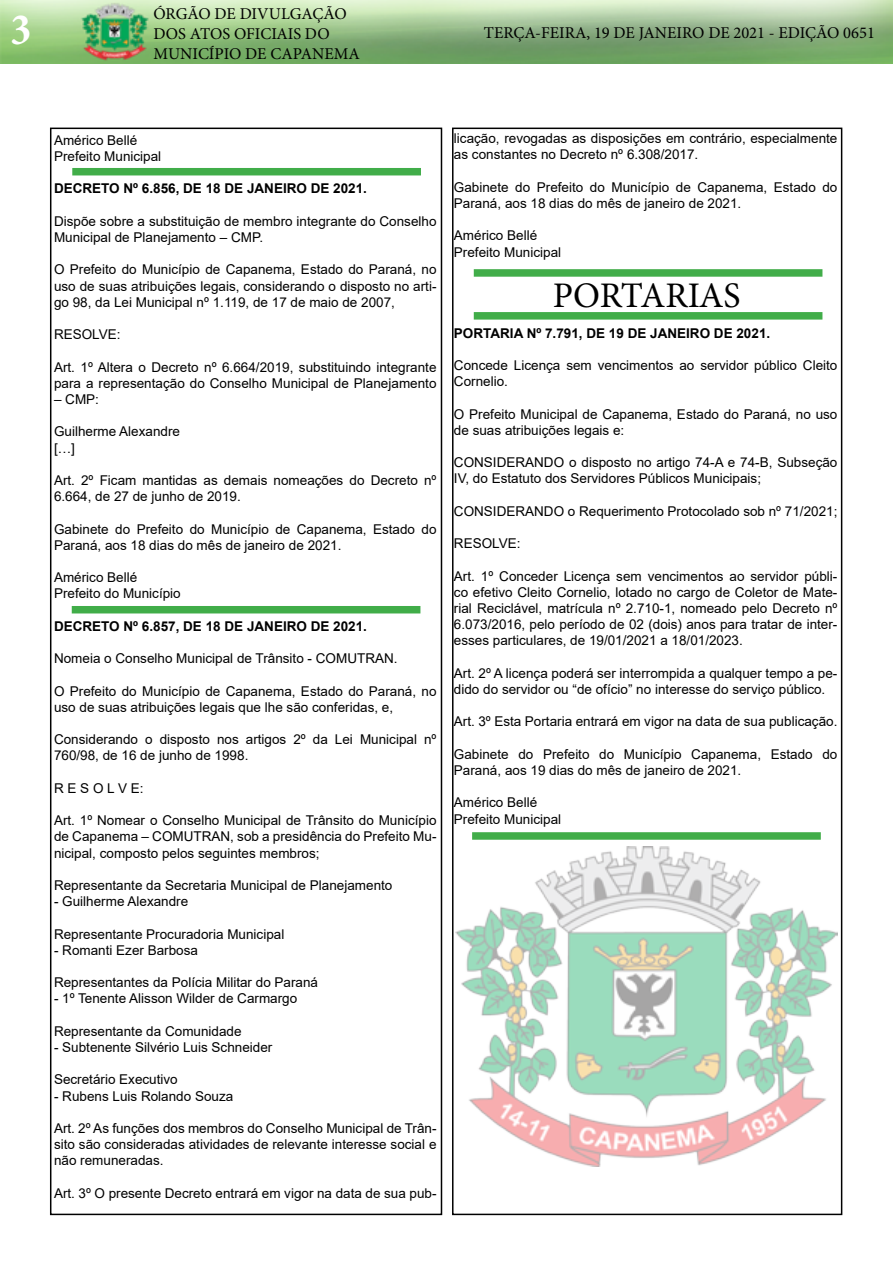
<style>
.page{position:relative;width:893px;height:1263px;background:#fff}
.page>*{position:absolute;margin:0;border:0;box-sizing:border-box;transform-origin:0 0}
.t1{font:700 condensed 45px "Minion Pro";color:#fff}
.t2{font:36px "Minion Pro";letter-spacing:-.005em;color:#000}
.t3{font:16.5px/19.8px "Minion Pro";color:#000}
.t4{font:13.5px/16.2px "Arial";color:#000}
.t5{font:700 13.5px "Arial";color:#000}
</style>
<div class="page">
<div style="left:50px;top:128px;width:392px;height:1087px;border:2px solid #000"></div>
<img style="left:0;top:0;width:893px;height:64px">
<div style="left:452px;top:128px;width:390px;height:1087px;border:2px solid #000"></div>
<div style="left:474px;top:269px;width:348px;height:8px;background:#41ad49"></div>
<div style="left:474px;top:312px;width:348px;height:8px;background:#41ad49"></div>
<img style="left:455px;top:846px;width:382px;height:320px">
<div style="left:72px;top:168px;width:349px;height:7px;background:#41ad49"></div>
<div style="left:72px;top:606px;width:348px;height:7px;background:#41ad49"></div>
<div style="left:472px;top:832px;width:349px;height:8px;background:#41ad49"></div>
<h1 class="t1" style="left:11px;top:-1px;width:22px">3</h1>
<p class="t3" style="left:153px;top:4px;width:208px">ÓRGÃO DE DIVULGAÇÃO<br>DOS ATOS OFICIAIS DO<br>MUNICÍPIO DE CAPANEMA</p>
<p class="t3" style="left:484px;top:23px;width:392px">TERÇA-FEIRA, 19 DE JANEIRO DE 2021 - EDIÇÃO 0651</p>
<p class="t4" style="left:54px;top:132px;width:109px">Américo Bellé<br>Prefeito Municipal</p>
<p class="t5" style="left:54px;top:179px;width:315px">DECRETO Nº 6.856, DE 18 DE JANEIRO DE 2021.</p>
<p class="t4" style="left:54px;top:213px;width:384px">Dispõe sobre a substituição de membro integrante do Conselho<br>Municipal de Planejamento – CMP.</p>
<p class="t4" style="left:54px;top:261px;width:384px;text-align:justify">O Prefeito do Município de Capanema, Estado do Paraná, no uso de suas atribuições legais, considerando o disposto no arti&shy;go 98, da Lei Municipal nº 1.119, de 17 de maio de 2007,</p>
<p class="t4" style="left:54px;top:326px;width:68px">RESOLVE:</p>
<p class="t4" style="left:54px;top:359px;width:384px">Art. 1º Altera o Decreto nº 6.664/2019, substituindo integrante para a representação do Conselho Municipal de Planejamento</p>
<p class="t4" style="left:54px;top:391px;width:47px">– CMP:</p>
<p class="t4" style="left:54px;top:423px;width:128px">Guilherme Alexandre […]</p>
<p class="t4" style="left:54px;top:472px;width:384px">Art. 2º Ficam mantidas as demais nomeações do Decreto nº<br>6.664, de 27 de junho de 2019.</p>
<p class="t4" style="left:54px;top:521px;width:384px">Gabinete do Prefeito do Município de Capanema, Estado do<br>Paraná, aos 18 dias do mês de janeiro de 2021.</p>
<p class="t4" style="left:54px;top:569px;width:128px">Américo Bellé<br>Prefeito do Município</p>
<p class="t5" style="left:54px;top:616px;width:315px">DECRETO Nº 6.857, DE 18 DE JANEIRO DE 2021.</p>
<p class="t4" style="left:54px;top:650px;width:345px">Nomeia o Conselho Municipal de Trânsito - COMUTRAN.</p>
<p class="t4" style="left:54px;top:683px;width:384px">O Prefeito do Município de Capanema, Estado do Paraná, no uso de suas atribuições legais que lhe são conferidas, e,</p>
<p class="t4" style="left:54px;top:731px;width:384px">Considerando o disposto nos artigos 2º da Lei Municipal nº<br>760/98, de 16 de junho de 1998.</p>
<p class="t4" style="left:54px;top:780px;width:91px">R E S O L V E:</p>
<p class="t4" style="left:54px;top:812px;width:384px;text-align:justify">Art. 1º Nomear o Conselho Municipal de Trânsito do Município de Capanema – COMUTRAN, sob a presidência do Prefeito Mu&shy;nicipal, composto pelos seguintes membros;</p>
<p class="t4" style="left:54px;top:877px;width:340px">Representante da Secretaria Municipal de Planejamento</p>
<p class="t4" style="left:54px;top:893px;width:136px">- Guilherme Alexandre</p>
<p class="t4" style="left:54px;top:926px;width:232px">Representante Procuradoria Municipal</p>
<p class="t4" style="left:54px;top:942px;width:146px">- Romanti Ezer Barbosa</p>
<p class="t4" style="left:54px;top:974px;width:266px">Representantes da Polícia Militar do Paraná</p>
<p class="t4" style="left:54px;top:990px;width:245px">- 1º Tenente Alisson Wilder de Carmargo</p>
<p class="t4" style="left:54px;top:1023px;width:189px">Representante da Comunidade</p>
<p class="t4" style="left:54px;top:1039px;width:220px">- Subtenente Silvério Luis Schneider</p>
<p class="t4" style="left:54px;top:1071px;width:125px">Secretário Executivo</p>
<p class="t4" style="left:54px;top:1088px;width:181px">- Rubens Luis Rolando Souza</p>
<p class="t4" style="left:54px;top:1120px;width:384px;text-align:justify">Art. 2º As funções dos membros do Conselho Municipal de Trân&shy;sito são consideradas atividades de relevante interesse social e não remuneradas.</p>
<p class="t4" style="left:54px;top:1185px;width:384px">Art. 3º O presente Decreto entrará em vigor na data de sua pub-</p>
<p class="t4" style="left:454px;top:130px;width:385px">licação, revogadas as disposições em contrário, especialmente as constantes no Decreto nº 6.308/2017.</p>
<p class="t4" style="left:454px;top:179px;width:385px">Gabinete do Prefeito do Município de Capanema, Estado do<br>Paraná, aos 18 dias do mês de janeiro de 2021.</p>
<p class="t4" style="left:454px;top:227px;width:109px">Américo Bellé<br>Prefeito Municipal</p>
<h2 class="t2" style="left:553px;top:272px;width:189px">PORTARIAS</h2>
<p class="t5" style="left:454px;top:323px;width:318px">PORTARIA Nº 7.791, DE 19 DE JANEIRO DE 2021.</p>
<p class="t4" style="left:454px;top:357px;width:385px">Concede Licença sem vencimentos ao servidor público Cleito<br>Cornelio.</p>
<p class="t4" style="left:454px;top:406px;width:385px">O Prefeito Municipal de Capanema, Estado do Paraná, no uso de suas atribuições legais e:</p>
<p class="t4" style="left:454px;top:454px;width:385px">CONSIDERANDO o disposto no artigo 74-A e 74-B, Subseção<br>IV, do Estatuto dos Servidores Públicos Municipais;</p>
<p class="t4" style="left:454px;top:503px;width:385px">CONSIDERANDO o Requerimento Protocolado sob nº 71/2021;</p>
<p class="t4" style="left:454px;top:535px;width:68px">RESOLVE:</p>
<p class="t4" style="left:454px;top:568px;width:385px;text-align:justify">Art. 1º Conceder Licença sem vencimentos ao servidor públi&shy;co efetivo Cleito Cornelio, lotado no cargo de Coletor de Mate&shy;rial Reciclável, matrícula nº 2.710-1, nomeado pelo Decreto nº 6.073/2016, pelo período de 02 (dois) anos para tratar de inter&shy;esses particulares, de 19/01/2021 a 18/01/2023.</p>
<p class="t4" style="left:454px;top:665px;width:385px">Art. 2º A licença poderá ser interrompida a qualquer tempo a pe&shy;dido do servidor ou “de ofício” no interesse do serviço público.</p>
<p class="t4" style="left:454px;top:713px;width:385px">Art. 3º Esta Portaria entrará em vigor na data de sua publicação.</p>
<p class="t4" style="left:454px;top:746px;width:385px">Gabinete do Prefeito do Município Capanema, Estado do<br>Paraná, aos 19 dias do mês de janeiro de 2021.</p>
<p class="t4" style="left:454px;top:794px;width:109px">Américo Bellé<br>Prefeito Municipal</p>
</div>
